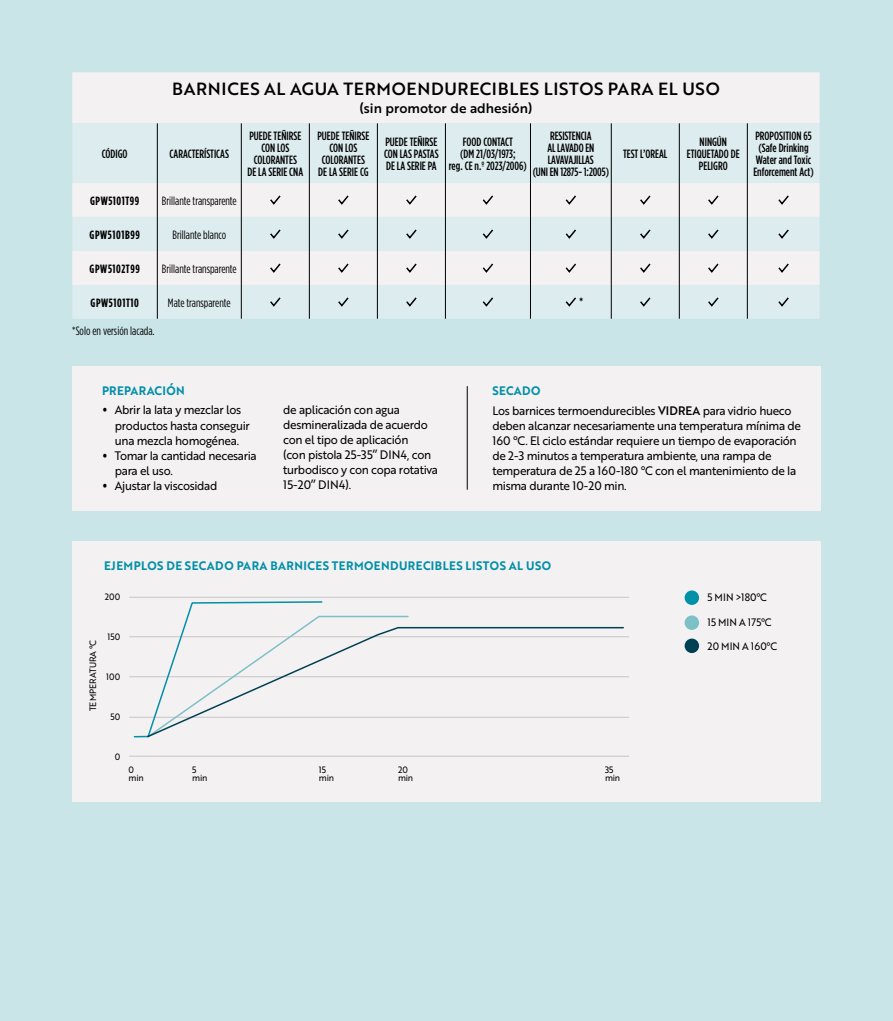
<style>
.page{position:relative;width:893px;height:1021px;background:#fff}
.page>*{position:absolute;margin:0;border:0;box-sizing:border-box;transform-origin:0 0}
.t1{font:17.25px "Brother 1816 Medium";letter-spacing:.04em;color:#000}
.t2{font:13.5px "Brother 1816 Medium";color:#000}
.t3{font:12px/15px "Brother 1816 Regular";letter-spacing:-.03em;color:#000;scale:.96 1}
.t4{font:500 12px/12px "Gotham Condensed";color:#000;text-align:center}
.t5{font:12px "Gotham Condensed";color:#000}
.t6{font:12px "Brother 1816 Bold";letter-spacing:.04em;color:#028fa8;scale:.95 1}
.t7{font:700 12px "Gotham Condensed";letter-spacing:.05em;color:#000}
.t8{font:10.5px "Brother 1816 Regular";letter-spacing:.01em;color:#000;scale:.95 1}
.t9{font:9px/7.5px "Brother 1816 Regular";letter-spacing:.01em;color:#000;scale:.95 1}
.s1{font-family:"Open Sans";font-weight:700}
.s2{font-family:"Brother 1816 Medium"}
</style>
<div class="page">
<div style="left:0;top:0;width:893px;height:1020px;background:#c9e5e8"></div>
<div style="left:72px;top:72px;width:748px;height:51px;background:#f3f1f2"></div>
<svg style="left:72px;top:123px;width:748px;height:196px;background:#e3edef"></svg>
<hr style="left:157px;top:123px;width:1px;height:60px;background:#000">
<hr style="left:241px;top:123px;width:1px;height:60px;background:#000">
<hr style="left:309px;top:123px;width:1px;height:60px;background:#000">
<hr style="left:377px;top:123px;width:1px;height:60px;background:#000">
<hr style="left:445px;top:123px;width:1px;height:60px;background:#000">
<hr style="left:530px;top:123px;width:1px;height:60px;background:#000">
<hr style="left:611px;top:123px;width:1px;height:60px;background:#000">
<hr style="left:679px;top:123px;width:1px;height:60px;background:#000">
<hr style="left:747px;top:123px;width:1px;height:60px;background:#000">
<hr style="left:157px;top:183px;width:1px;height:34px;background:#000">
<hr style="left:241px;top:183px;width:1px;height:34px;background:#000">
<hr style="left:309px;top:183px;width:1px;height:34px;background:#000">
<hr style="left:377px;top:183px;width:1px;height:34px;background:#000">
<hr style="left:445px;top:183px;width:1px;height:34px;background:#000">
<hr style="left:530px;top:183px;width:1px;height:34px;background:#000">
<hr style="left:611px;top:183px;width:1px;height:34px;background:#000">
<hr style="left:679px;top:183px;width:1px;height:34px;background:#000">
<hr style="left:747px;top:183px;width:1px;height:34px;background:#000">
<hr style="left:157px;top:217px;width:1px;height:34px;background:#000">
<hr style="left:241px;top:217px;width:1px;height:34px;background:#000">
<hr style="left:309px;top:217px;width:1px;height:34px;background:#000">
<hr style="left:377px;top:217px;width:1px;height:34px;background:#000">
<hr style="left:445px;top:217px;width:1px;height:34px;background:#000">
<hr style="left:530px;top:217px;width:1px;height:34px;background:#000">
<hr style="left:611px;top:217px;width:1px;height:34px;background:#000">
<hr style="left:679px;top:217px;width:1px;height:34px;background:#000">
<hr style="left:747px;top:217px;width:1px;height:34px;background:#000">
<hr style="left:157px;top:251px;width:1px;height:34px;background:#000">
<hr style="left:241px;top:251px;width:1px;height:34px;background:#000">
<hr style="left:309px;top:251px;width:1px;height:34px;background:#000">
<hr style="left:377px;top:251px;width:1px;height:34px;background:#000">
<hr style="left:445px;top:251px;width:1px;height:34px;background:#000">
<hr style="left:530px;top:251px;width:1px;height:34px;background:#000">
<hr style="left:611px;top:251px;width:1px;height:34px;background:#000">
<hr style="left:679px;top:251px;width:1px;height:34px;background:#000">
<hr style="left:747px;top:251px;width:1px;height:34px;background:#000">
<hr style="left:157px;top:285px;width:1px;height:34px;background:#000">
<hr style="left:241px;top:285px;width:1px;height:34px;background:#000">
<hr style="left:309px;top:285px;width:1px;height:34px;background:#000">
<hr style="left:377px;top:285px;width:1px;height:34px;background:#000">
<hr style="left:445px;top:285px;width:1px;height:34px;background:#000">
<hr style="left:530px;top:285px;width:1px;height:34px;background:#000">
<hr style="left:611px;top:285px;width:1px;height:34px;background:#000">
<hr style="left:679px;top:285px;width:1px;height:34px;background:#000">
<hr style="left:747px;top:285px;width:1px;height:34px;background:#000">
<svg style="left:269px;top:194px;width:13px;height:12px"></svg>
<svg style="left:337px;top:194px;width:13px;height:12px"></svg>
<svg style="left:405px;top:194px;width:13px;height:12px"></svg>
<svg style="left:481px;top:194px;width:14px;height:12px"></svg>
<svg style="left:564px;top:194px;width:14px;height:12px"></svg>
<svg style="left:638px;top:194px;width:14px;height:12px"></svg>
<svg style="left:706px;top:194px;width:14px;height:12px"></svg>
<svg style="left:777px;top:194px;width:13px;height:12px"></svg>
<svg style="left:269px;top:228px;width:13px;height:12px"></svg>
<svg style="left:337px;top:228px;width:13px;height:12px"></svg>
<svg style="left:405px;top:228px;width:13px;height:12px"></svg>
<svg style="left:481px;top:228px;width:14px;height:12px"></svg>
<svg style="left:564px;top:228px;width:14px;height:12px"></svg>
<svg style="left:638px;top:228px;width:14px;height:12px"></svg>
<svg style="left:706px;top:228px;width:14px;height:12px"></svg>
<svg style="left:777px;top:228px;width:13px;height:12px"></svg>
<svg style="left:269px;top:262px;width:13px;height:12px"></svg>
<svg style="left:337px;top:262px;width:13px;height:12px"></svg>
<svg style="left:405px;top:262px;width:13px;height:12px"></svg>
<svg style="left:481px;top:262px;width:14px;height:12px"></svg>
<svg style="left:564px;top:262px;width:14px;height:12px"></svg>
<svg style="left:638px;top:262px;width:14px;height:12px"></svg>
<svg style="left:706px;top:262px;width:14px;height:12px"></svg>
<svg style="left:777px;top:262px;width:13px;height:12px"></svg>
<svg style="left:269px;top:296px;width:13px;height:12px"></svg>
<svg style="left:337px;top:296px;width:13px;height:12px"></svg>
<svg style="left:405px;top:296px;width:13px;height:12px"></svg>
<svg style="left:481px;top:296px;width:14px;height:12px"></svg>
<svg style="left:564px;top:296px;width:14px;height:12px"></svg>
<svg style="left:638px;top:296px;width:14px;height:12px"></svg>
<svg style="left:706px;top:296px;width:14px;height:12px"></svg>
<svg style="left:777px;top:296px;width:13px;height:12px"></svg>
<div style="left:72px;top:365px;width:749px;height:145px;background:#f3f1f2"></div>
<hr style="left:467px;top:386px;width:1px;height:103px;background:#000">
<div style="left:72px;top:541px;width:749px;height:260px;background:#f3f1f2"></div>
<hr style="left:129px;top:717px;width:500px;height:1px;background:#c6c6c6">
<div style="left:685px;top:590px;width:14px;height:15px;background:#028fa8;border-radius:50%"></div>
<div style="left:685px;top:615px;width:14px;height:15px;background:#7dc0c7;border-radius:50%"></div>
<div style="left:685px;top:638px;width:14px;height:15px;background:#004053;border-radius:50%"></div>
<hr style="left:129px;top:597px;width:500px;height:1px;background:#c6c6c6">
<hr style="left:129px;top:636px;width:500px;height:1px;background:#c6c6c6">
<hr style="left:129px;top:676px;width:500px;height:1px;background:#c6c6c6">
<hr style="left:129px;top:756px;width:500px;height:1px;background:#c6c6c6">
<svg style="left:133px;top:601px;width:276px;height:137px"></svg>
<svg style="left:146px;top:626px;width:479px;height:112px"></svg>
<h1 class="t1" style="left:172px;top:76px;width:549px">BARNICES AL AGUA TERMOENDURECIBLES LISTOS PARA EL USO</h1>
<p class="t2" style="left:359px;top:98px;width:174px">(sin promotor de adhesión)</p>
<p class="t4" style="left:102px;top:148px;width:27px">CÓDIGO</p>
<p class="t4" style="left:170px;top:148px;width:61px">CARACTERÍSTICAS</p>
<p class="t7" style="left:90px;top:193px;width:51px">GPW5101T99</p>
<p class="t5" style="left:162px;top:194px;width:76px">Brillante transparente</p>
<p class="t7" style="left:90px;top:227px;width:52px">GPW5101B99</p>
<p class="t5" style="left:173px;top:228px;width:55px">Brillante blanco</p>
<p class="t7" style="left:90px;top:261px;width:52px">GPW5102T99</p>
<p class="t5" style="left:162px;top:262px;width:76px">Brillante transparente</p>
<p class="t7" style="left:91px;top:295px;width:50px">GPW5101T10</p>
<p class="t5" style="left:168px;top:295px;width:64px">Mate transparente</p>
<p class="t5" style="left:72px;top:323px;width:84px">*Solo en versión lacada.</p>
<p class="t4" style="left:247px;top:130px;width:57px">PUEDE TEÑIRSE<br>CON LOS<br>COLORANTES<br>DE LA SERIE CNA</p>
<p class="t4" style="left:317px;top:130px;width:53px">PUEDE TEÑIRSE<br>CON LOS<br>COLORANTES<br>DE LA SERIE CG</p>
<p class="t4" style="left:384px;top:136px;width:56px;text-align:justify">PUEDE TEÑIRSE CON LAS PASTAS DE LA SERIE PA</p>
<p class="t4" style="left:449px;top:136px;width:80px">FOOD CONTACT<br>(DM 21/03/1973;<br>reg. CE n.º 2023/2006)</p>
<p class="t4" style="left:533px;top:130px;width:78px">RESISTENCIA<br>AL LAVADO EN<br>LAVAVAJILLAS<br>(UNI EN 12875- 1:2005)</p>
<p class="t7" style="left:579px;top:294px;width:5px">*</p>
<p class="t4" style="left:623px;top:148px;width:46px">TEST L’OREAL</p>
<p class="t6" style="left:102px;top:381px;width:88px">PREPARACIÓN</p>
<p class="t6" style="left:492px;top:381px;width:52px">SECADO</p>
<p class="t4" style="left:687px;top:136px;width:54px">NINGÚN<br>ETIQUETADO DE<br>PELIGRO</p>
<p class="t4" style="left:753px;top:130px;width:62px">PROPOSITION 65 (Safe Drinking<br>Water and Toxic<br>Enforcement Act)</p>
<p class="t3" style="left:115px;top:402px;width:142px;text-indent:-12px"><span class="s1">•</span> Abrir la lata y mezclar los productos hasta conseguir una mezcla homogénea.</p>
<p class="t3" style="left:115px;top:447px;width:149px;text-indent:-12px"><span class="s1">•</span> Tomar la cantidad necesaria para el uso.</p>
<p class="t3" style="left:103px;top:477px;width:121px"><span class="s1">•</span> Ajustar la viscosidad</p>
<p class="t3" style="left:283px;top:401px;width:163px">de aplicación con agua desmineralizada de acuerdo con el tipo de aplicación<br>(con pistola 25-35’’ DIN4, con turbodisco y con copa rotativa<br>15-20’’ DIN4).</p>
<p class="t3" style="left:492px;top:402px;width:323px">Los barnices termoendurecibles <span class="s2">VIDREA</span> para vidrio hueco deben alcanzar necesariamente una temperatura mínima de 160 °C. El ciclo estándar requiere un tiempo de evaporación de 2-3 minutos a temperatura ambiente, una rampa de temperatura de 25 a 160-180 °C con el mantenimiento de la misma durante 10-20 min.</p>
<p class="t6" style="left:104px;top:557px;width:472px">EJEMPLOS DE SECADO PARA BARNICES TERMOENDURECIBLES LISTOS AL USO</p>
<p class="t9" style="left:89px;top:711px;width:77px;rotate:-90deg">TEMPERATURA °C</p>
<p class="t9" style="left:105px;top:592px;width:18px">200</p>
<p class="t9" style="left:107px;top:632px;width:15px">150</p>
<p class="t9" style="left:106px;top:672px;width:16px">100</p>
<p class="t9" style="left:110px;top:712px;width:12px">50</p>
<p class="t9" style="left:115px;top:752px;width:7px">0</p>
<p class="t9" style="left:129px;top:766px;width:17px">0 min</p>
<p class="t9" style="left:192px;top:766px;width:17px">5 min</p>
<p class="t9" style="left:319px;top:766px;width:17px">15 min</p>
<p class="t9" style="left:398px;top:766px;width:17px">20 min</p>
<p class="t9" style="left:605px;top:766px;width:17px">35 min</p>
<p class="t8" style="left:708px;top:589px;width:64px">5 MIN &gt;180°C</p>
<p class="t8" style="left:708px;top:614px;width:69px">15 MIN A 175°C</p>
<p class="t8" style="left:708px;top:638px;width:75px">20 MIN A 160°C</p>
</div>
